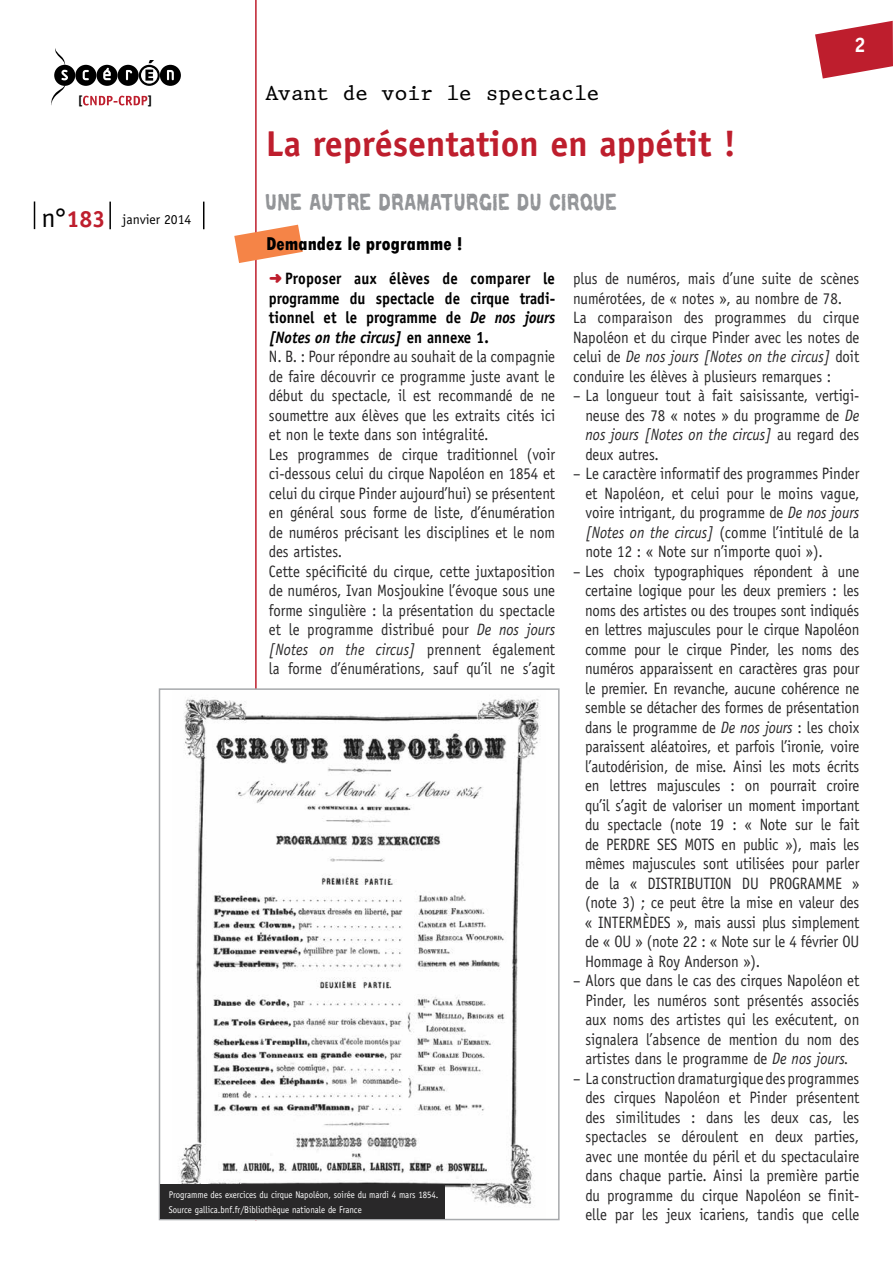
<style>
.page{position:relative;width:893px;height:1263px;background:#fff}
.page>*{position:absolute;margin:0;border:0;box-sizing:border-box;transform-origin:0 0}
.t1{font:700 36px "Officina Sans";color:#be1e2d}
.t2{font:21px "Repent";letter-spacing:.025em;color:#939598;scale:.8 1}
.t3{font:21px "King";color:#000}
.t4{font:700 21px "Officina Sans";color:#fff}
.t5{font:800 condensed 19.5px "Tw Cen";color:#000}
.t6{font:16.5px/19.5px "Officina Sans Std";color:#292829;text-align:justify;scale:.9 1}
.t7{font:700 16.5px/19.5px "Officina Sans";color:#000;text-align:justify;scale:.9 1}
.t8{font:13.65px "Officina Sans";color:#000}
.t9{font:700 12px "Officina Sans Std";color:#000}
.t10{font:9.75px/15px "Officina Sans";color:#fff;scale:.9 1}
.s1{font-size:27.3px}
.s2{font-weight:700;font-size:23.4px;color:#be1e2d}
.s3{font-family:"Distro Bats";font-weight:400;font-size:15px;color:#be1e2d}
.s4{font-style:italic}
</style>
<div class="page">
<svg style="left:815px;top:21px;width:78px;height:58px"></svg>
<hr style="left:255px;top:0;width:2px;height:1220px;background:#be1e2d">
<svg style="left:203px;top:202px;width:1px;height:27px"></svg>
<svg style="left:34px;top:201px;width:1px;height:28px"></svg>
<hr style="left:109px;top:202px;width:2px;height:27px;background:#000">
<svg style="left:51px;top:48px;width:130px;height:57px"></svg>
<svg style="left:234px;top:225px;width:69px;height:38px"></svg>
<img style="left:180px;top:691px;width:361px;height:514px">
<div style="left:159px;top:688px;width:401px;height:532px;border:2px solid #a7a9ac"></div>
<div style="left:160px;top:1184px;width:285px;height:35px;background:#292829"></div>
<p class="t9" style="left:78px;top:92px;width:7px">[</p>
<p class="t9" style="left:147px;top:92px;width:7px">]</p>
<p class="t3" style="left:266px;top:80px;width:335px">Avant de voir le spectacle</p>
<h1 class="t1" style="left:266px;top:121px;width:472px">La représentation en appétit !</h1>
<p class="t2" style="left:266px;top:190px;width:440px">UNE AUTRE DRAMATURGIE DU CIRQUE</p>
<p class="t8" style="left:42px;top:212px;width:151px"><span class="s1">n°</span><span class="s2">183</span> janvier 2014</p>
<p class="t5" style="left:266px;top:232px;width:198px">Demandez le programme !</p>
<p class="t4" style="left:854px;top:32px;width:13px">2</p>
<p class="t7" style="left:269px;top:269px;width:320px"><span class="s3">b</span> Proposer aux élèves de comparer le programme du spectacle de cirque tradi&shy;tionnel et le programme de <span class="s4">De nos jours [Notes on the circus]</span> en annexe 1.</p>
<p class="t6" style="left:269px;top:347px;width:320px;text-align:left">N. B. : Pour répondre au souhait de la compagnie de faire découvrir ce programme juste avant le début du spectacle, il est recommandé de ne soumettre aux élèves que les extraits cités ici et non le texte dans son intégralité.<br>Les programmes de cirque traditionnel (voir ci-dessous celui du cirque Napoléon en 1854 et celui du cirque Pinder aujourd’hui) se présentent en général sous forme de liste, d’énumération de numéros précisant les disciplines et le nom des artistes.<br>Cette spécificité du cirque, cette juxtaposition de numéros, Ivan Mosjoukine l’évoque sous une forme singulière : la présentation du spectacle et le programme distribué pour <span class="s4">De nos jours [Notes on the circus]</span> prennent également la forme d’énumérations, sauf qu’il ne s’agit</p>
<p class="t10" style="left:169px;top:1187px;width:301px">Programme des exercices du cirque Napoléon, soirée du mardi 4 mars 1854.<br>Source gallica.bnf.fr/Bibliothèque nationale de France</p>
<p class="t6" style="left:573px;top:269px;width:320px;text-align:left">plus de numéros, mais d’une suite de scènes numérotées, de « notes », au nombre de 78.<br>La comparaison des programmes du cirque Napoléon et du cirque Pinder avec les notes de celui de <span class="s4">De nos jours [Notes on the circus]</span> doit conduire les élèves à plusieurs remarques :</p>
<p class="t6" style="left:585px;top:386px;width:306px;text-indent:-12px">– La longueur tout à fait saisissante, vertigi&shy;neuse des 78 « notes » du programme de <span class="s4">De nos jours [Notes on the circus]</span> au regard des deux autres.</p>
<p class="t6" style="left:585px;top:464px;width:306px;text-indent:-12px">– Le caractère informatif des programmes Pinder et Napoléon, et celui pour le moins vague, voire intrigant, du programme de <span class="s4">De nos jours [Notes on the circus]</span> (comme l’intitulé de la note 12 : « Note sur n’importe quoi »).</p>
<p class="t6" style="left:585px;top:561px;width:306px;text-indent:-12px">– Les choix typographiques répondent à une certaine logique pour les deux premiers : les noms des artistes ou des troupes sont indiqués en lettres majuscules pour le cirque Napoléon comme pour le cirque Pinder, les noms des numéros apparaissent en caractères gras pour le premier. En revanche, aucune cohérence ne semble se détacher des formes de présentation dans le programme de <span class="s4">De nos jours</span> : les choix paraissent aléatoires, et parfois l’ironie, voire l’autodérision, de mise. Ainsi les mots écrits en lettres majuscules : on pourrait croire qu’il s’agit de valoriser un moment important du spectacle (note 19 : « Note sur le fait de PERDRE SES MOTS en public »), mais les mêmes majuscules sont utilisées pour parler de la « DISTRIBUTION DU PROGRAMME » (note 3) ; ce peut être la mise en valeur des « INTERMÈDES », mais aussi plus simplement de « OU » (note 22 : « Note sur le 4 février OU Hommage à Roy Anderson »).</p>
<p class="t6" style="left:585px;top:971px;width:306px;text-indent:-12px">– Alors que dans le cas des cirques Napoléon et Pinder, les numéros sont présentés associés aux noms des artistes qui les exécutent, on signalera l’absence de mention du nom des artistes dans le programme de <span class="s4">De nos jours.</span></p>
<p class="t6" style="left:585px;top:1068px;width:306px;text-indent:-12px">– La construction dramaturgique des programmes des cirques Napoléon et Pinder présentent des similitudes : dans les deux cas, les spectacles se déroulent en deux parties, avec une montée du péril et du spectaculaire dans chaque partie. Ainsi la première partie du programme du cirque Napoléon se finit&shy;elle par les jeux icariens, tandis que celle</p>
</div>
